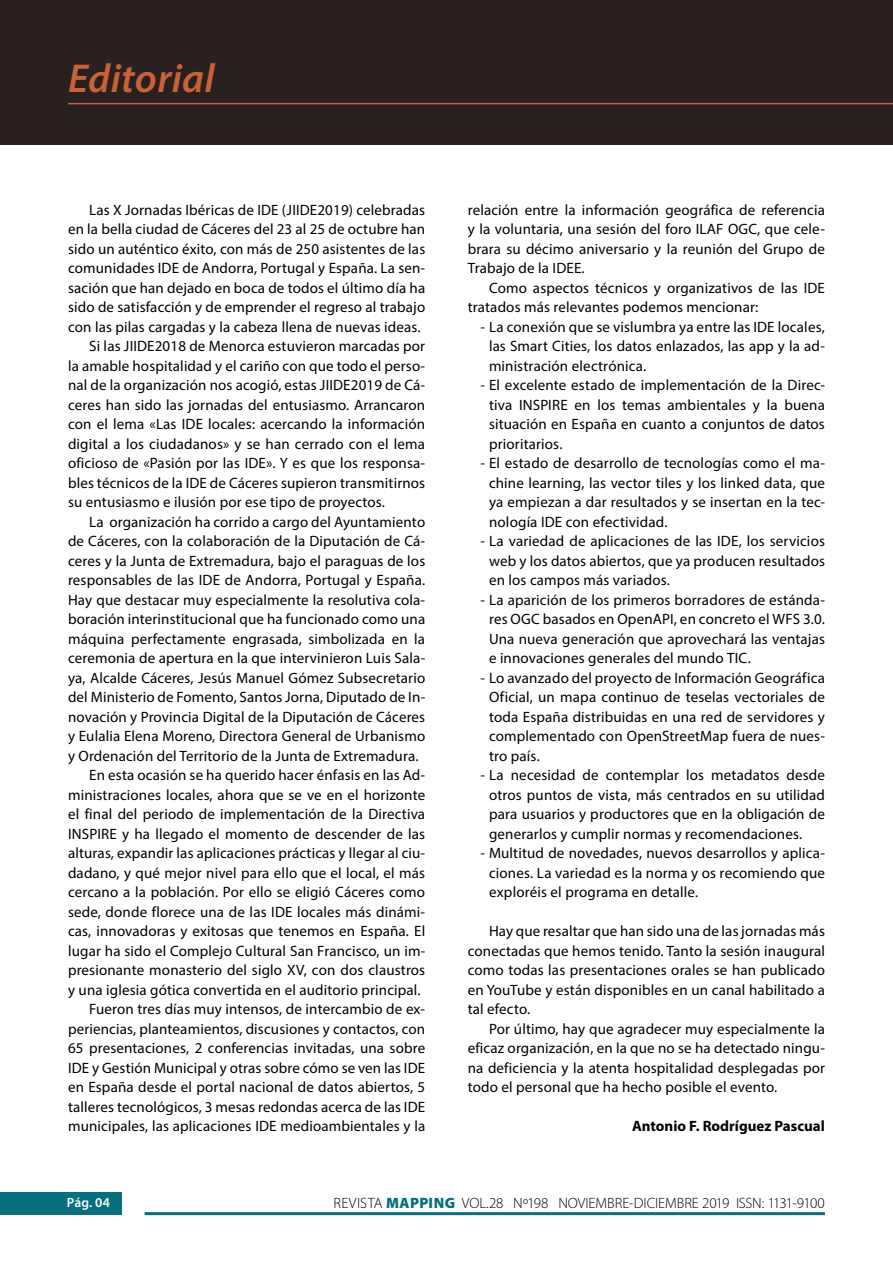
<style>
.page{position:relative;width:893px;height:1263px;background:#fff}
.page>*{position:absolute;margin:0;border:0;box-sizing:border-box;transform-origin:0 0}
.t1{font:italic 600 40.5px "Myriad Pro";letter-spacing:.01em;color:#cb6237}
.t2{font:15px/19.5px "Myriad Pro";letter-spacing:.01em;color:#000;text-align:justify}
.t3{font:300 15px "Myriad Pro";letter-spacing:-.005em;color:#000}
.t4{font:700 15px "Myriad Pro";color:#000}
.t5{font:600 13.5px "Myriad Pro";color:#fff}
.s1{font-weight:900;color:#086f7f}
</style>
<div class="page">
<div style="left:0;top:1193px;width:121px;height:22px;background:#086f7f"></div>
<hr style="left:145px;top:1212px;width:680px;height:3px;background:#086f7f">
<div style="left:0;top:0;width:893px;height:145px;background:#28211f"></div>
<hr style="left:68px;top:103px;width:825px;height:1px;background:#cb6237">
<h1 class="t1" style="left:68px;top:53px;width:148px">Editorial</h1>
<p class="t2" style="left:89px;top:199px;width:337px">Las X Jornadas Ibéricas de IDE (JIIDE2019) celebradas</p>
<p class="t2" style="left:68px;top:219px;width:359px">en la bella ciudad de Cáceres del 23 al 25 de octubre han</p>
<p class="t2" style="left:68px;top:238px;width:359px">sido un auténtico éxito, con más de 250 asistentes de las</p>
<p class="t2" style="left:68px;top:258px;width:359px">comunidades IDE de Andorra, Portugal y España. La sen-</p>
<p class="t2" style="left:68px;top:277px;width:359px">sación que han dejado en boca de todos el último día ha</p>
<p class="t2" style="left:68px;top:297px;width:359px">sido de satisfacción y de emprender el regreso al trabajo</p>
<p class="t2" style="left:68px;top:316px;width:354px">con las pilas cargadas y la cabeza llena de nuevas ideas.</p>
<p class="t2" style="left:89px;top:336px;width:337px">Si las JIIDE2018 de Menorca estuvieron marcadas por</p>
<p class="t2" style="left:68px;top:355px;width:359px">la amable hospitalidad y el cariño con que todo el perso-</p>
<p class="t2" style="left:68px;top:375px;width:359px">nal de la organización nos acogió, estas JIIDE2019 de Cá-</p>
<p class="t2" style="left:68px;top:394px;width:359px">ceres han sido las jornadas del entusiasmo. Arrancaron</p>
<p class="t2" style="left:68px;top:414px;width:359px">con el lema «Las IDE locales: acercando la información</p>
<p class="t2" style="left:68px;top:433px;width:359px">digital a los ciudadanos» y se han cerrado con el lema</p>
<p class="t2" style="left:68px;top:453px;width:359px">oficioso de «Pasión por las IDE». Y es que los responsa-</p>
<p class="t2" style="left:68px;top:472px;width:359px">bles técnicos de la IDE de Cáceres supieron transmitirnos</p>
<p class="t2" style="left:68px;top:492px;width:318px">su entusiasmo e ilusión por ese tipo de proyectos.</p>
<p class="t2" style="left:89px;top:511px;width:337px">La organización ha corrido a cargo del Ayuntamiento</p>
<p class="t2" style="left:68px;top:531px;width:359px">de Cáceres, con la colaboración de la Diputación de Cá-</p>
<p class="t2" style="left:68px;top:550px;width:359px">ceres y la Junta de Extremadura, bajo el paraguas de los</p>
<p class="t2" style="left:68px;top:570px;width:359px">responsables de las IDE de Andorra, Portugal y España.</p>
<p class="t2" style="left:68px;top:589px;width:359px">Hay que destacar muy especialmente la resolutiva cola-</p>
<p class="t2" style="left:68px;top:609px;width:359px">boración interinstitucional que ha funcionado como una</p>
<p class="t2" style="left:68px;top:628px;width:359px">máquina perfectamente engrasada, simbolizada en la</p>
<p class="t2" style="left:68px;top:648px;width:359px">ceremonia de apertura en la que intervinieron Luis Sala-</p>
<p class="t2" style="left:68px;top:667px;width:359px">ya, Alcalde Cáceres, Jesús Manuel Gómez Subsecretario</p>
<p class="t2" style="left:68px;top:687px;width:359px">del Ministerio de Fomento, Santos Jorna, Diputado de In-</p>
<p class="t2" style="left:68px;top:706px;width:359px">novación y Provincia Digital de la Diputación de Cáceres</p>
<p class="t2" style="left:68px;top:726px;width:359px">y Eulalia Elena Moreno, Directora General de Urbanismo</p>
<p class="t2" style="left:68px;top:745px;width:352px">y Ordenación del Territorio de la Junta de Extremadura.</p>
<p class="t2" style="left:89px;top:765px;width:337px">En esta ocasión se ha querido hacer énfasis en las Ad-</p>
<p class="t2" style="left:68px;top:784px;width:359px">ministraciones locales, ahora que se ve en el horizonte</p>
<p class="t2" style="left:68px;top:804px;width:359px">el final del periodo de implementación de la Directiva</p>
<p class="t2" style="left:68px;top:823px;width:359px">INSPIRE y ha llegado el momento de descender de las</p>
<p class="t2" style="left:68px;top:843px;width:359px">alturas, expandir las aplicaciones prácticas y llegar al ciu-</p>
<p class="t2" style="left:68px;top:862px;width:359px">dadano, y qué mejor nivel para ello que el local, el más</p>
<p class="t2" style="left:68px;top:882px;width:359px">cercano a la población. Por ello se eligió Cáceres como</p>
<p class="t2" style="left:68px;top:901px;width:359px">sede, donde florece una de las IDE locales más dinámi-</p>
<p class="t2" style="left:68px;top:921px;width:359px">cas, innovadoras y exitosas que tenemos en España. El</p>
<p class="t2" style="left:68px;top:940px;width:359px">lugar ha sido el Complejo Cultural San Francisco, un im-</p>
<p class="t2" style="left:68px;top:960px;width:359px">presionante monasterio del siglo XV, con dos claustros</p>
<p class="t2" style="left:68px;top:979px;width:354px">y una iglesia gótica convertida en el auditorio principal.</p>
<p class="t2" style="left:89px;top:999px;width:337px">Fueron tres días muy intensos, de intercambio de ex-</p>
<p class="t2" style="left:68px;top:1018px;width:359px">periencias, planteamientos, discusiones y contactos, con</p>
<p class="t2" style="left:68px;top:1038px;width:359px">65 presentaciones, 2 conferencias invitadas, una sobre</p>
<p class="t2" style="left:68px;top:1057px;width:359px">IDE y Gestión Municipal y otras sobre cómo se ven las IDE</p>
<p class="t2" style="left:68px;top:1077px;width:359px">en España desde el portal nacional de datos abiertos, 5</p>
<p class="t2" style="left:68px;top:1096px;width:359px">talleres tecnológicos, 3 mesas redondas acerca de las IDE</p>
<p class="t2" style="left:68px;top:1116px;width:359px">municipales, las aplicaciones IDE medioambientales y la</p>
<p class="t2" style="left:468px;top:199px;width:359px">relación entre la información geográfica de referencia y la voluntaria, una sesión del foro ILAF OGC, que cele&shy;brara su décimo aniversario y la reunión del Grupo de Trabajo de la IDEE.</p>
<p class="t2" style="left:468px;top:277px;width:359px;text-indent:21px">Como aspectos técnicos y organizativos de las IDE tratados más relevantes podemos mencionar:</p>
<p class="t2" style="left:489px;top:316px;width:337px;text-indent:-9px">- La conexión que se vislumbra ya entre las IDE locales, las Smart Cities, los datos enlazados, las app y la ad&shy;ministración electrónica.</p>
<p class="t2" style="left:489px;top:375px;width:337px;text-indent:-9px">- El excelente estado de implementación de la Direc&shy;tiva INSPIRE en los temas ambientales y la buena situación en España en cuanto a conjuntos de datos prioritarios.</p>
<p class="t2" style="left:489px;top:453px;width:337px;text-indent:-9px">- El estado de desarrollo de tecnologías como el ma&shy;chine learning, las vector tiles y los linked data, que ya empiezan a dar resultados y se insertan en la tec&shy;nología IDE con efectividad.</p>
<p class="t2" style="left:489px;top:531px;width:337px;text-indent:-9px">- La variedad de aplicaciones de las IDE, los servicios web y los datos abiertos, que ya producen resultados en los campos más variados.</p>
<p class="t2" style="left:489px;top:589px;width:337px;text-indent:-9px">- La aparición de los primeros borradores de estánda&shy;res OGC basados en OpenAPI, en concreto el WFS 3.0.<br>Una nueva generación que aprovechará las ventajas e innovaciones generales del mundo TIC.</p>
<p class="t2" style="left:489px;top:667px;width:337px;text-indent:-9px">- Lo avanzado del proyecto de Información Geográfica Oficial, un mapa continuo de teselas vectoriales de toda España distribuidas en una red de servidores y complementado con OpenStreetMap fuera de nues&shy;tro país.</p>
<p class="t2" style="left:489px;top:765px;width:337px;text-indent:-9px">- La necesidad de contemplar los metadatos desde otros puntos de vista, más centrados en su utilidad para usuarios y productores que en la obligación de generarlos y cumplir normas y recomendaciones.</p>
<p class="t2" style="left:489px;top:843px;width:337px;text-indent:-9px">- Multitud de novedades, nuevos desarrollos y aplica&shy;ciones. La variedad es la norma y os recomiendo que exploréis el programa en detalle.</p>
<p class="t2" style="left:468px;top:921px;width:359px;text-indent:21px">Hay que resaltar que han sido una de las jornadas más conectadas que hemos tenido. Tanto la sesión inaugural como todas las presentaciones orales se han publicado en YouTube y están disponibles en un canal habilitado a tal efecto.</p>
<p class="t2" style="left:468px;top:1018px;width:359px;text-indent:21px">Por último, hay que agradecer muy especialmente la eficaz organización, en la que no se ha detectado ningu&shy;na deficiencia y la atenta hospitalidad desplegadas por todo el personal que ha hecho posible el evento.</p>
<p class="t4" style="left:632px;top:1116px;width:194px">Antonio F. Rodríguez Pascual</p>
<p class="t5" style="left:67px;top:1194px;width:44px">Pág. 04</p>
<p class="t3" style="left:333px;top:1194px;width:493px">REVISTA <span class="s1">MAPPING</span> VOL.28 Nº198 NOVIEMBRE-DICIEMBRE 2019 ISSN: 1131-9100</p>
</div>
